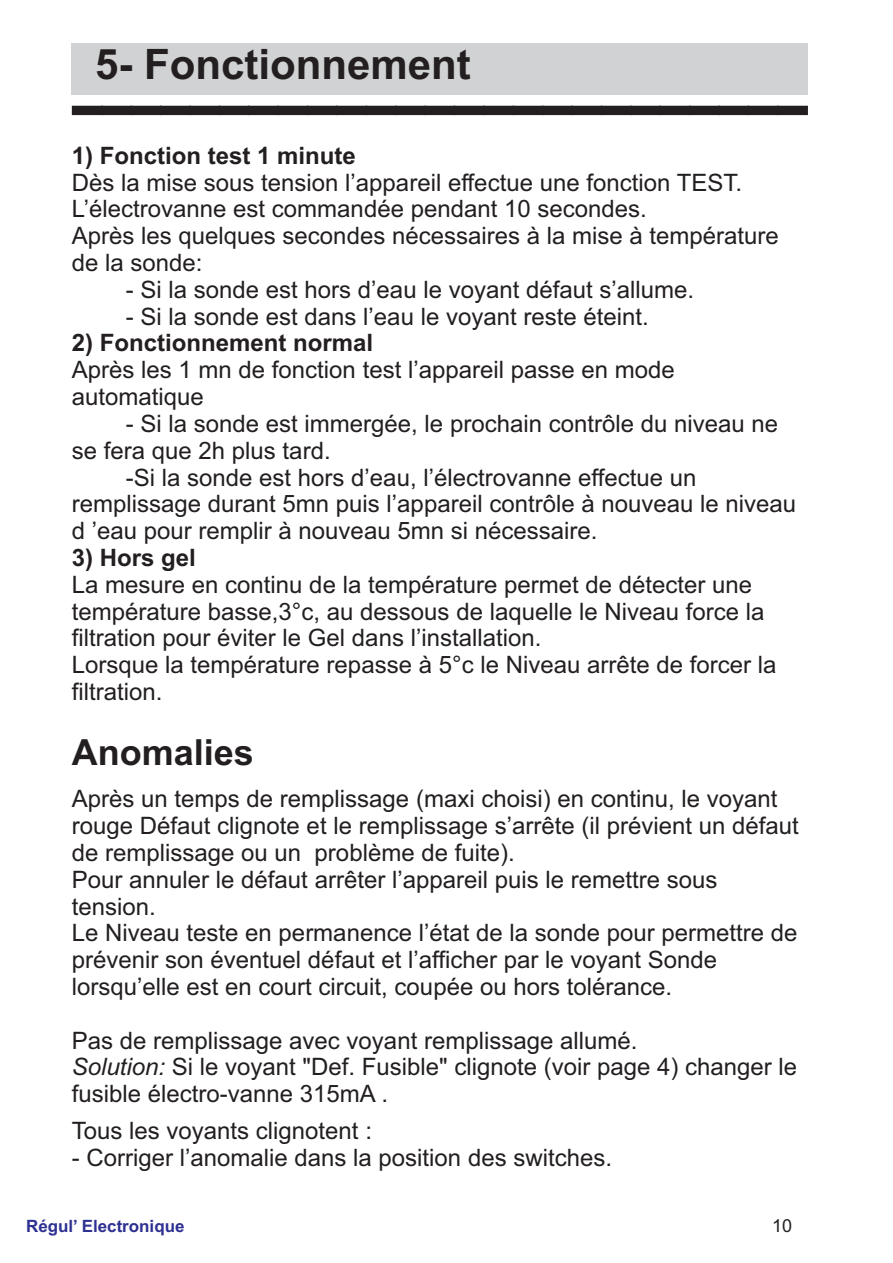
<style>
.page{position:relative;width:893px;height:1263px;background:#fff}
.page>*{position:absolute;margin:0;border:0;box-sizing:border-box;transform-origin:0 0}
.t1{font:700 42px "Arial";color:#231f20}
.t2{font:700 36px "Arial";color:#231f20}
.t3{font:24px/26.8px "Arial";color:#231f20}
.t4{font:700 24px "Arial";color:#231f20}
.t5{font:18px "Arial";color:#231f20}
.t6{font:700 16.95px "Arial";color:#2e3092}
.s1{font-style:italic}
</style>
<div class="page">
<div style="left:72px;top:43px;width:736px;height:51px;background:#d1d2d4"></div>
<div style="left:72px;top:106px;width:736px;height:9px;background:#231f20"></div>
<h1 class="t1" style="left:95px;top:49px;width:377px">5- Fonctionnement</h1>
<p class="t4" style="left:72px;top:146px;width:286px">1) Fonction test 1 minute</p>
<p class="t3" style="left:72px;top:171px;width:708px">Dès la mise sous tension l’appareil effectue une fonction TEST.<br>L’électrovanne est commandée pendant 10 secondes.<br>Après les quelques secondes nécessaires à la mise à température de la sonde:</p>
<p class="t3" style="left:126px;top:278px;width:570px">- Si la sonde est hors d’eau le voyant défaut s’allume.</p>
<p class="t3" style="left:126px;top:305px;width:524px">- Si la sonde est dans l’eau le voyant reste éteint.</p>
<p class="t4" style="left:72px;top:334px;width:303px">2) Fonctionnement normal</p>
<p class="t3" style="left:72px;top:359px;width:604px">Après les 1 mn de fonction test l’appareil passe en mode automatique</p>
<p class="t3" style="left:126px;top:412px;width:654px">- Si la sonde est immergée, le prochain contrôle du niveau ne</p>
<p class="t3" style="left:72px;top:439px;width:260px">se fera que 2h plus tard.</p>
<p class="t3" style="left:126px;top:466px;width:572px">-Si la sonde est hors d’eau, l’électrovanne effectue un</p>
<p class="t3" style="left:72px;top:493px;width:726px">remplissage durant 5mn puis l’appareil contrôle à nouveau le niveau</p>
<p class="t3" style="left:72px;top:519px;width:527px">d ’eau pour remplir à nouveau 5mn si nécessaire.</p>
<p class="t4" style="left:72px;top:548px;width:126px">3) Hors gel</p>
<p class="t3" style="left:72px;top:573px;width:706px">La mesure en continu de la température permet de détecter une température basse,3°c, au dessous de laquelle le Niveau force la filtration pour éviter le Gel dans l’installation.<br>Lorsque la température repasse à 5°c le Niveau arrête de forcer la filtration.</p>
<h2 class="t2" style="left:72px;top:738px;width:184px">Anomalies</h2>
<p class="t3" style="left:72px;top:788px;width:728px">Après un temps de remplissage (maxi choisi) en continu, le voyant rouge Défaut clignote et le remplissage s’arrête (il prévient un défaut de remplissage ou un problème de fuite).<br>Pour annuler le défaut arrêter l’appareil puis le remettre sous tension.<br>Le Niveau teste en permanence l’état de la sonde pour permettre de prévenir son éventuel défaut et l’afficher par le voyant Sonde lorsqu’elle est en court circuit, coupée ou hors tolérance.</p>
<p class="t3" style="left:72px;top:1029px;width:727px">Pas de remplissage avec voyant remplissage allumé.<br><span class="s1">Solution:</span> Si le voyant "Def. Fusible" clignote (voir page 4) changer le fusible électro-vanne 315mA .</p>
<p class="t3" style="left:72px;top:1119px;width:302px">Tous les voyants clignotent :</p>
<p class="t3" style="left:72px;top:1146px;width:542px">- Corriger l’anomalie dans la position des switches.</p>
<p class="t6" style="left:26px;top:1220px;width:160px">Régul’ Electronique</p>
<p class="t5" style="left:772px;top:1219px;width:22px">10</p>
</div>
